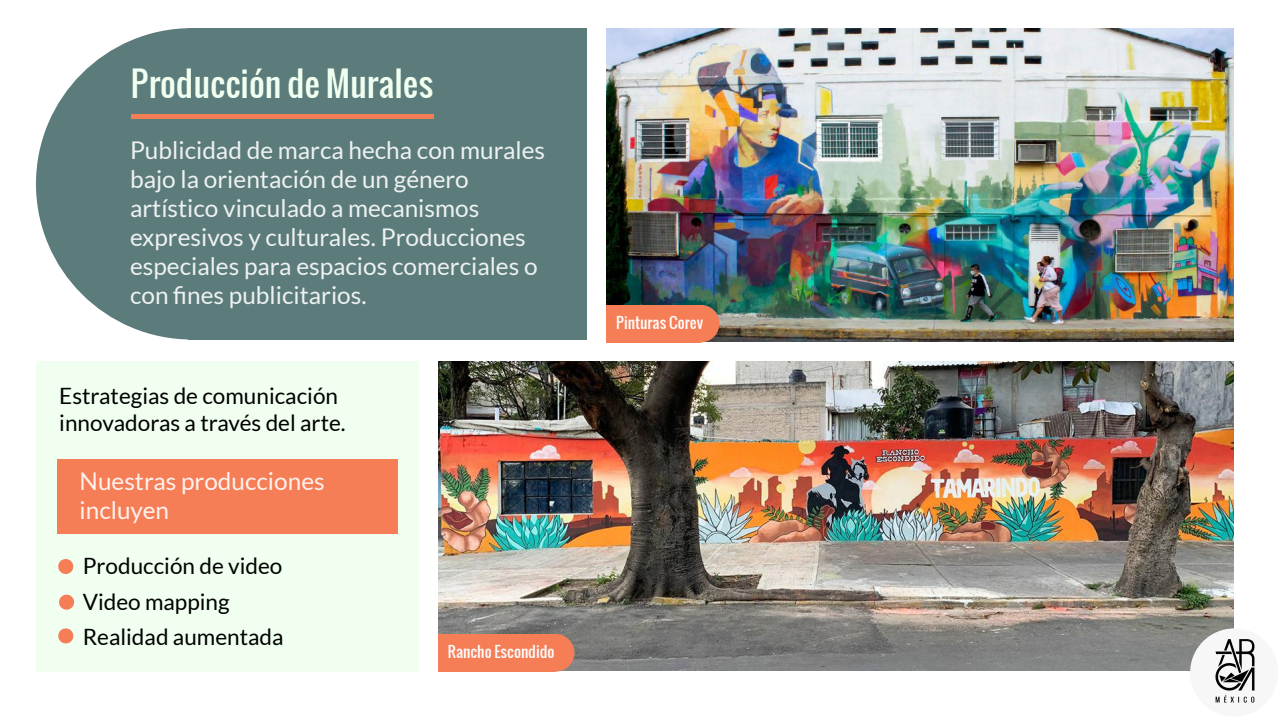
<style>
.page{position:relative;width:1281px;height:720px;background:#fff}
.page>*{position:absolute;margin:0;border:0;box-sizing:border-box;transform-origin:0 0}
.t1{font:33.75px "Oswald";color:#f0fff0}
.t2{font:24.38px/29.1px "Lato";color:rgb(255 255 255/.9)}
.t3{font:24.38px/29.1px "Lato";color:rgb(255 255 255/.9)}
.t4{font:22.5px/35.6px "Lato";color:#000}
.t5{font:15px "Oswald";color:#fcfcfc}
</style>
<div class="page">
<img style="left:606px;top:28px;width:626px;height:314px">
<img style="left:438px;top:361px;width:794px;height:310px">
<div style="left:198px;top:28px;width:388px;height:312px;background:#5c7c7b"></div>
<div style="left:188px;top:28px;width:15px;height:312px;background:#5c7c7b"></div>
<svg style="left:36px;top:28px;width:152px;height:312px;fill:#5c7c7b"></svg>
<div style="left:36px;top:361px;width:383px;height:310px;background:#f0fff0"></div>
<svg style="left:58px;top:559px;width:15px;height:15px"></svg>
<svg style="left:59px;top:595px;width:15px;height:15px"></svg>
<svg style="left:58px;top:628px;width:15px;height:15px"></svg>
<div style="left:58px;top:460px;width:340px;height:74px;background:#f67e57"></div>
<div style="left:260px;top:114px;width:173px;height:5px;background:#f67e57"></div>
<div style="left:131px;top:114px;width:129px;height:5px;background:#f67e57"></div>
<svg style="left:1189px;top:628px;width:45px;height:43px"></svg>
<img style="left:1207px;top:637px;width:48px;height:66px">
<div style="left:607px;top:305px;width:92px;height:37px;background:#f67e57"></div>
<hr style="left:699px;top:305px;width:2px;height:37px;background:#f67e57">
<svg style="left:701px;top:305px;width:18px;height:37px"></svg>
<div style="left:438px;top:634px;width:117px;height:38px;background:#f67e57"></div>
<svg style="left:555px;top:634px;width:19px;height:38px"></svg>
<h1 class="t1" style="left:131px;top:57px;width:304px">Producción de Murales</h1>
<p class="t2" style="left:130px;top:135px;width:416px">Publicidad de marca hecha con murales bajo la orientación de un género artístico vinculado a mecanismos expresivos y culturales. Producciones especiales para espacios comerciales o con fi nes publicitarios.</p>
<p class="t4" style="left:59px;top:382px;width:288px;line-height:26.2px">Estrategias de comunicación innovadoras a través del arte.</p>
<p class="t3" style="left:80px;top:466px;width:247px">Nuestras producciones incluyen</p>
<p class="t4" style="left:83px;top:548px;width:202px">Producción de video<br>Video mapping<br>Realidad aumentada</p>
<p class="t5" style="left:447px;top:641px;width:108px">Rancho Escondido</p>
<p class="t5" style="left:616px;top:311px;width:88px">Pinturas Corev</p>
</div>
